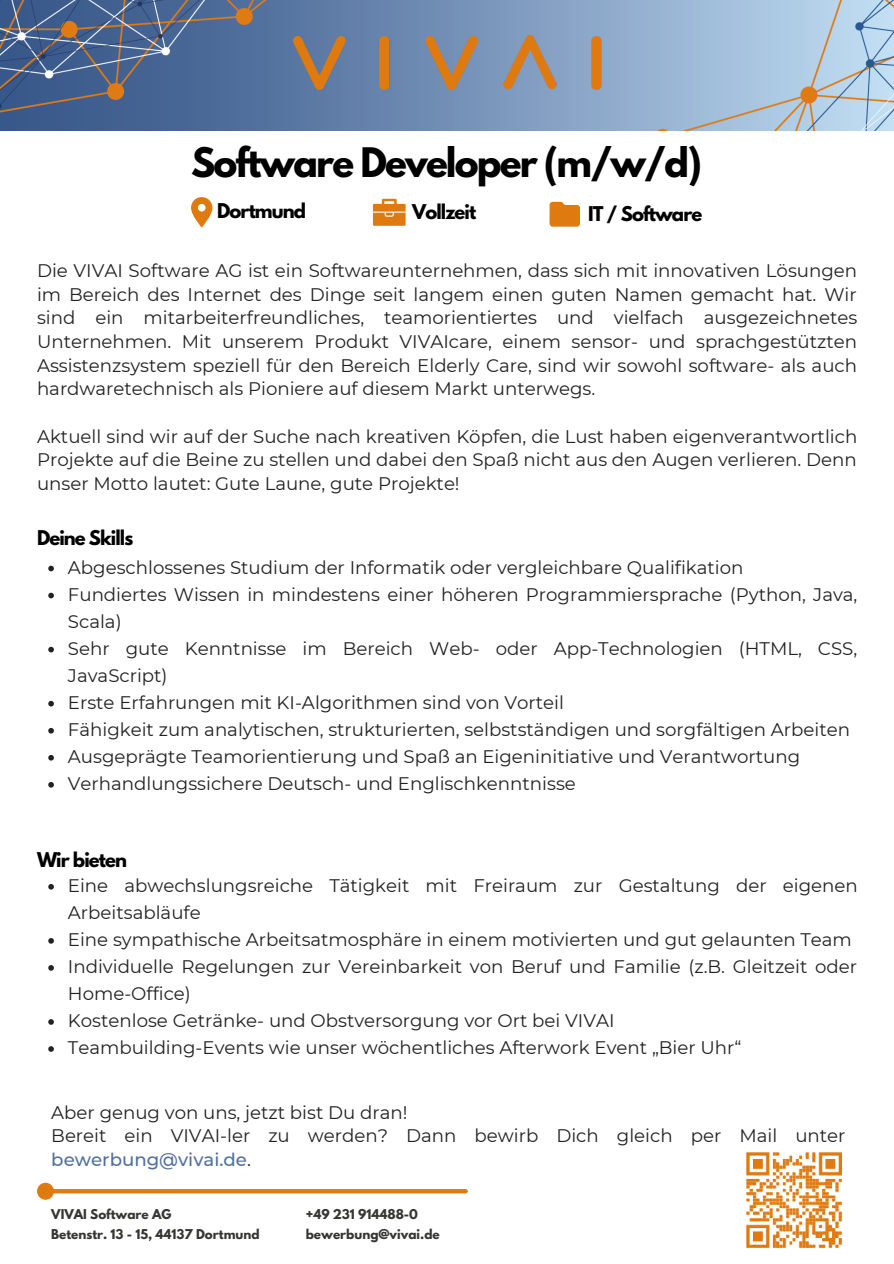
<style>
.page{position:relative;width:894px;height:1264px;background:#fff}
.page>*{position:absolute;margin:0;border:0;box-sizing:border-box;transform-origin:0 0}
.t1{font:700 36px "League Spartan";letter-spacing:-.05em;color:#000}
.t2{font:18.15px/23.7px "Montserrat";color:#222}
.t3{font:700 18px "League Spartan";letter-spacing:-.05em;color:#000}
.t4{font:700 12px "League Spartan";color:#363633}
.s1{font-weight:500;color:#52709d}
</style>
<div class="page">
<img style="left:0;top:0;width:893px;height:130px">
<img style="left:293px;top:36px;width:308px;height:54px">
<img style="left:746px;top:1152px;width:96px;height:96px">
<svg style="left:48px;top:565px;width:6px;height:6px"></svg>
<svg style="left:48px;top:592px;width:6px;height:6px"></svg>
<svg style="left:48px;top:646px;width:6px;height:6px"></svg>
<svg style="left:48px;top:701px;width:6px;height:5px"></svg>
<svg style="left:48px;top:728px;width:6px;height:5px"></svg>
<svg style="left:48px;top:755px;width:6px;height:5px"></svg>
<svg style="left:48px;top:782px;width:6px;height:5px"></svg>
<svg style="left:48px;top:884px;width:6px;height:5px"></svg>
<svg style="left:48px;top:938px;width:6px;height:5px"></svg>
<svg style="left:48px;top:965px;width:6px;height:5px"></svg>
<svg style="left:48px;top:1019px;width:6px;height:5px"></svg>
<svg style="left:48px;top:1046px;width:6px;height:5px"></svg>
<svg style="left:37px;top:1182px;width:430px;height:17px"></svg>
<svg style="left:191px;top:197px;width:21px;height:30px"></svg>
<svg style="left:549px;top:202px;width:31px;height:25px"></svg>
<svg style="left:373px;top:199px;width:32px;height:27px"></svg>
<p class="t1" style="left:191px;top:145px;width:512px">Software Developer (m/w/d)</p>
<p class="t3" style="left:217px;top:202px;width:90px">Dortmund</p>
<p class="t3" style="left:412px;top:203px;width:65px">Vollzeit</p>
<p class="t3" style="left:588px;top:204px;width:116px">IT / Software</p>
<p class="t2" style="left:37px;top:259px;width:821px;text-align:justify">Die VIVAI Software AG ist ein Softwareunternehmen, dass sich mit innovativen Lösungen im Bereich des Internet des Dinge seit langem einen guten Namen gemacht hat. Wir sind ein mitarbeiterfreundliches, teamorientiertes und vielfach ausgezeichnetes Unternehmen. Mit unserem Produkt VIVAIcare, einem sensor- und sprachgestützten Assistenzsystem speziell für den Bereich Elderly Care, sind wir sowohl software- als auch hardwaretechnisch als Pioniere auf diesem Markt unterwegs.</p>
<p class="t2" style="left:37px;top:424px;width:821px;text-align:justify">Aktuell sind wir auf der Suche nach kreativen Köpfen, die Lust haben eigenverantwortlich Projekte auf die Beine zu stellen und dabei den Spaß nicht aus den Augen verlieren. Denn unser Motto lautet: Gute Laune, gute Projekte!</p>
<p class="t3" style="left:37px;top:528px;width:98px">Deine Skills</p>
<p class="t2" style="left:68px;top:555px;width:677px">Abgeschlossenes Studium der Informatik oder vergleichbare Qualifikation</p>
<p class="t2" style="left:68px;top:580px;width:790px;line-height:27px">Fundiertes Wissen in mindestens einer höheren Programmiersprache (Python, Java,<br>Scala)</p>
<p class="t2" style="left:68px;top:634px;width:790px;line-height:27px">Sehr gute Kenntnisse im Bereich Web- oder App-Technologien (HTML, CSS,<br>JavaScript)</p>
<p class="t2" style="left:68px;top:690px;width:497px">Erste Erfahrungen mit KI-Algorithmen sind von Vorteil</p>
<p class="t2" style="left:68px;top:717px;width:783px">Fähigkeit zum analytischen, strukturierten, selbstständigen und sorgfältigen Arbeiten</p>
<p class="t2" style="left:68px;top:744px;width:733px">Ausgeprägte Teamorientierung und Spaß an Eigeninitiative und Verantwortung</p>
<p class="t2" style="left:68px;top:771px;width:509px">Verhandlungssichere Deutsch- und Englischkenntnisse</p>
<p class="t3" style="left:37px;top:851px;width:91px">Wir bieten</p>
<p class="t2" style="left:68px;top:871px;width:791px;line-height:27px">Eine abwechslungsreiche Tätigkeit mit Freiraum zur Gestaltung der eigenen<br>Arbeitsabläufe</p>
<p class="t2" style="left:68px;top:927px;width:785px">Eine sympathische Arbeitsatmosphäre in einem motivierten und gut gelaunten Team</p>
<p class="t2" style="left:68px;top:952px;width:790px;line-height:27px">Individuelle Regelungen zur Vereinbarkeit von Beruf und Familie (z.B. Gleitzeit oder<br>Home-Office)</p>
<p class="t2" style="left:68px;top:1008px;width:548px">Kostenlose Getränke- und Obstversorgung vor Ort bei VIVAI</p>
<p class="t2" style="left:68px;top:1035px;width:674px">Teambuilding-Events wie unser wöchentliches Afterwork Event „Bier Uhr“</p>
<p class="t2" style="left:51px;top:1100px;width:357px">Aber genug von uns, jetzt bist Du dran!</p>
<p class="t2" style="left:51px;top:1123px;width:795px">Bereit ein VIVAI-ler zu werden? Dann bewirb Dich gleich per Mail unter <span class="s1">bewerbung@vivai.de</span>.</p>
<p class="t4" style="left:51px;top:1207px;width:122px">VIVAI Software AG</p>
<p class="t4" style="left:51px;top:1227px;width:210px">Betenstr. 13 - 15, 44137 Dortmund</p>
<p class="t4" style="left:305px;top:1207px;width:114px">+49 231 914488-0</p>
<p class="t4" style="left:305px;top:1227px;width:136px">bewerbung@vivai.de</p>
</div>
